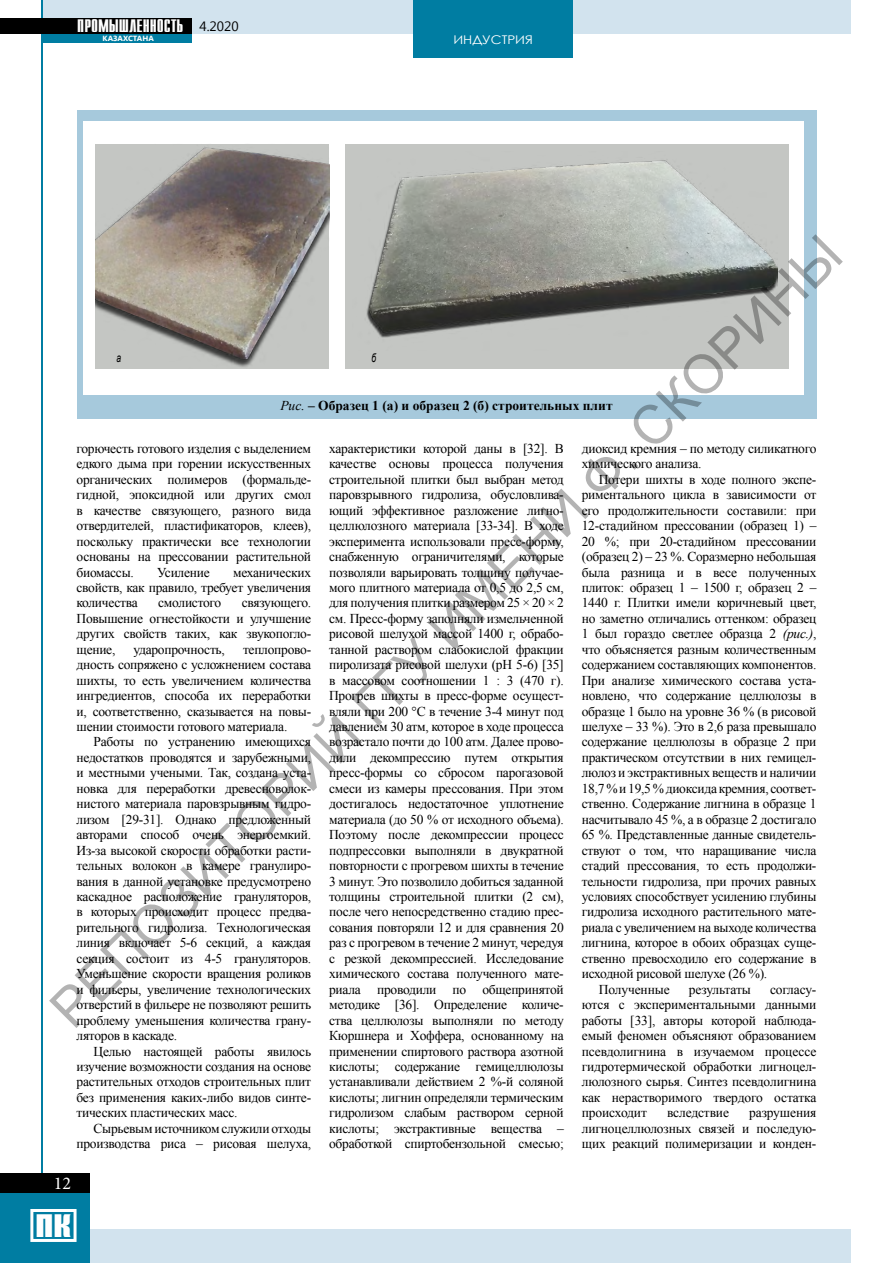
<style>
.page{position:relative;width:893px;height:1263px;background:#fff}
.page>*{position:absolute;margin:0;border:0;box-sizing:border-box;transform-origin:0 0}
.t1{font:54px "Arial";color:#000}
.t2{font:28.5px "Impact";color:#fff;scale:1.13 1}
.t3{font:18px "Minion Pro";color:#fff}
.t4{font:700 15px "Compact";color:#fff;scale:.94 1}
.t5{font:13.5px/15.5px "Times New Roman";letter-spacing:-.02em;color:#000;text-align:justify}
.t6{font:700 13.5px "Times New Roman";color:#000}
.t7{font:13.5px "Segoe UI";color:#000}
.t8{font:12px "Century Gothic";color:#fff;scale:1.11 1}
.t9{font:italic 12px "Arial";color:#000;scale:.7 1}
.t10{font:700 7.5px "Segoe UI";color:#fff;scale:1.04 1}
.s1{font-weight:400;font-style:italic}
.s2{font-style:italic}
</style>
<div class="page">
<div style="left:41px;top:0;width:809px;height:34px;background:#d2e3ee"></div>
<hr style="left:41px;top:0;width:1px;height:1220px;background:#007da2">
<div style="left:41px;top:34px;width:150px;height:9px;background:#007da2"></div>
<div style="left:0;top:19px;width:191px;height:15px;background:#000"></div>
<div style="left:0;top:1229px;width:851px;height:34px;background:#d2e3ee"></div>
<div style="left:0;top:1192px;width:90px;height:71px;background:#007da2"></div>
<div style="left:0;top:1173px;width:90px;height:19px;background:#000"></div>
<div style="left:413px;top:0;width:160px;height:58px;background:#007da2"></div>
<div style="left:30px;top:1209px;width:47px;height:33px;border:3px solid #fff"></div>
<div style="left:77px;top:111px;width:739px;height:308px;background:#a6c9dc"></div>
<div style="left:83px;top:121px;width:721px;height:273px;background:#fff"></div>
<div style="left:345px;top:144px;width:444px;height:224px;background:#c4c6c3"></div>
<img style="left:95px;top:144px;width:234px;height:224px">
<img style="left:366px;top:160px;width:411px;height:178px">
<p class="t4" style="left:77px;top:17px;width:114px">ПРОМЫШЛЕННОСТЬ</p>
<p class="t10" style="left:103px;top:33px;width:51px">КАЗАХСТАНА</p>
<p class="t7" style="left:199px;top:17px;width:41px">4.2020</p>
<p class="t8" style="left:453px;top:31px;width:73px">ИНДУСТРИЯ</p>
<p class="t8" style="left:467px;top:31px;width:48px">ВИЗИ Ы</p>
<h1 class="t1" style="left:39px;top:996px;width:1094px;rotate:-45deg">РЕПОЗИТОРИЙ ГГУ ИМЕНИ Ф. СКОРИНЫ</h1>
<p class="t9" style="left:116px;top:350px;width:8px">а</p>
<p class="t9" style="left:371px;top:350px;width:8px">б</p>
<p class="t6" style="left:280px;top:396px;width:334px"><span class="s1">Рис.</span> – Образец 1 (а) и образец 2 (б) строительных плит</p>
<p class="t5" style="left:77px;top:440px;width:236px">горючесть готового изделия с выделением едкого дыма при горении искусственных органических полимеров (формальде&shy;гидной, эпоксидной или других смол в качестве связующего, разного вида отвердителей, пластификаторов, клеев), поскольку практически все технологии основаны на прессовании растительной биомассы.</p>
<p class="t5" style="left:329px;top:440px;width:236px">характеристики которой даны в [32]. В качестве основы процесса получения строительной плитки был выбран метод паровзрывного гидролиза, обусловлива&shy;ющий эффективное разложение лигно&shy;целлюлозного материала [33-34]. В ходе эксперимента использовали пресс-форму, снабженную ограничителями, которые позволяли варьировать толщину получае&shy;мого плитного материала от 0,5 до 2,5 см, для получения плитки размером 25 × 20 × 2 см. Пресс-форму заполняли измельченной рисовой шелухой массой 1400 г, обрабо&shy;танной раствором слабокислой фракции пиролизата рисовой шелухи (рН 5-6) [35] в массовом соотношении 1 : 3 (470 г).<br>Прогрев шихты в пресс-форме осущест&shy;вляли при 200 °С в течение 3-4 минут под давлением 30 атм, которое в ходе процесса возрастало почти до 100 атм. Далее прово&shy;дили декомпрессию путем открытия пресс-формы со сбросом парогазовой смеси из камеры прессования. При этом достигалось недостаточное уплотнение материала (до 50 % от исходного объема).<br>Поэтому после декомпрессии процесс подпрессовки выполняли в двукратной повторности с прогревом шихты в течение 3 минут. Это позволило добиться заданной толщины строительной плитки (2 см), после чего непосредственно стадию прес&shy;сования повторяли 12 и для сравнения 20 раз с прогревом в течение 2 минут, чередуя с резкой декомпрессией. Исследование химического состава полученного мате&shy;риала проводили по общепринятой методике [36]. Определение количе&shy;ства целлюлозы выполняли по методу Кюршнера и Xоффера, основанному на применении спиртового раствора азотной кислоты; содержание гемицеллюлозы устанавливали действием 2 %-й соляной кислоты; лигнин определяли термическим гидролизом слабым раствором серной кислоты; экстрактивные вещества – обработкой спиртобензольной смесью;</p>
<p class="t5" style="left:582px;top:440px;width:236px">диоксид кремния – по методу силикатного химического анализа.</p>
<p class="t5" style="left:599px;top:471px;width:219px">Потери шихты в ходе полного экспе-</p>
<p class="t5" style="left:582px;top:487px;width:236px">риментального цикла в зависимости от</p>
<p class="t5" style="left:582px;top:502px;width:236px">его продолжительности составили: при</p>
<p class="t5" style="left:582px;top:518px;width:236px">12-стадийном прессовании (образец 1) –</p>
<p class="t5" style="left:582px;top:533px;width:236px">20 %; при 20-стадийном прессовании</p>
<p class="t5" style="left:582px;top:549px;width:236px">(образец 2) – 23 %. Соразмерно небольшая</p>
<p class="t5" style="left:582px;top:564px;width:236px">была разница и в весе полученных</p>
<p class="t5" style="left:582px;top:579px;width:236px">плиток: образец 1 – 1500 г, образец 2 –</p>
<p class="t5" style="left:582px;top:595px;width:236px">1440 г. Плитки имели коричневый цвет,</p>
<p class="t5" style="left:582px;top:610px;width:236px">но заметно отличались оттенком: образец</p>
<p class="t5" style="left:582px;top:626px;width:236px">1 был гораздо светлее образца 2 <span class="s2">(рис.)</span>,</p>
<p class="t5" style="left:582px;top:641px;width:236px">что объясняется разным количественным</p>
<p class="t5" style="left:582px;top:657px;width:236px">содержанием составляющих компонентов.</p>
<p class="t5" style="left:582px;top:672px;width:236px">При анализе химического состава уста-</p>
<p class="t5" style="left:582px;top:688px;width:236px">новлено, что содержание целлюлозы в</p>
<p class="t5" style="left:582px;top:703px;width:236px">образце 1 было на уровне 36 % (в рисовой</p>
<p class="t5" style="left:582px;top:718px;width:236px">шелухе – 33 %). Это в 2,6 раза превышало</p>
<p class="t5" style="left:582px;top:734px;width:236px">содержание целлюлозы в образце 2 при</p>
<p class="t5" style="left:582px;top:749px;width:236px">практическом отсутствии в них гемицел-</p>
<p class="t5" style="left:582px;top:765px;width:236px">люлоз и экстрактивных веществ и наличии</p>
<p class="t5" style="left:582px;top:780px;width:236px">18,7% и 19,5% диоксида кремния, соответ-</p>
<p class="t5" style="left:582px;top:796px;width:236px">ственно. Содержание лигнина в образце 1</p>
<p class="t5" style="left:582px;top:811px;width:236px">насчитывало 45 %, а в образце 2 достигало</p>
<p class="t5" style="left:582px;top:827px;width:236px">65 %. Представленные данные свидетель-</p>
<p class="t5" style="left:582px;top:842px;width:236px">ствуют о том, что наращивание числа</p>
<p class="t5" style="left:582px;top:858px;width:236px">стадий прессования, то есть продолжи-</p>
<p class="t5" style="left:582px;top:873px;width:236px">тельности гидролиза, при прочих равных</p>
<p class="t5" style="left:582px;top:888px;width:236px">условиях способствует усилению глубины</p>
<p class="t5" style="left:582px;top:904px;width:236px">гидролиза исходного растительного мате-</p>
<p class="t5" style="left:582px;top:919px;width:236px">риала с увеличением на выходе количества</p>
<p class="t5" style="left:582px;top:935px;width:236px">лигнина, которое в обоих образцах суще-</p>
<p class="t5" style="left:582px;top:950px;width:236px">ственно превосходило его содержание в</p>
<p class="t5" style="left:582px;top:966px;width:187px">исходной рисовой шелухе (26 %).</p>
<p class="t5" style="left:599px;top:981px;width:72px">Полученные</p>
<p class="t5" style="left:689px;top:981px;width:63px">результаты</p>
<p class="t5" style="left:157px;top:564px;width:54px">Усиление</p>
<p class="t5" style="left:77px;top:564px;width:236px;text-indent:157px">механических свойств, как правило, требует увеличения количества</p>
<p class="t5" style="left:77px;top:595px;width:236px;text-indent:165px">связующего.<br>Повышение огнестойкости и улучшение других свойств таких, как звукопогло&shy;щение,</p>
<p class="t5" style="left:158px;top:595px;width:65px">смолистого</p>
<p class="t5" style="left:77px;top:641px;width:236px;text-indent:166px">теплопрово&shy;дность сопряжено с усложнением состава шихты, то есть увеличением количества ингредиентов, способа их переработки и, соответственно, сказывается на повы&shy;шении стоимости готового материала.</p>
<p class="t5" style="left:77px;top:734px;width:236px;text-indent:17px">Работы по устранению имеющихся недостатков проводятся и зарубежными, и местными учеными. Так, создана уста&shy;новка для переработки древесноволок&shy;нистого материала паровзрывным гидро&shy;лизом [29-31]. Однако предложенный авторами способ очень энергоемкий.<br>Из-за высокой скорости обработки расти&shy;тельных волокон в камере гранулиро&shy;вания в данной установке предусмотрено каскадное расположение грануляторов, в которых происходит процесс предва&shy;рительного гидролиза. Технологическая линия включает 5-6 секций, а каждая секция состоит из 4-5 грануляторов.<br>Уменьшение скорости вращения роликов и фильеры, увеличение технологических отверстий в фильере не позволяют решить проблему уменьшения количества грану&shy;ляторов в каскаде.</p>
<p class="t5" style="left:77px;top:1043px;width:236px;text-indent:17px">Целью настоящей работы явилось изучение возможности создания на основе растительных отходов строительных плит без применения каких-либо видов синте&shy;тических пластических масс.</p>
<p class="t5" style="left:77px;top:1120px;width:236px;text-align:right">Сырьевым источником служили отходы производства риса – рисовая шелуха,</p>
<p class="t5" style="left:134px;top:641px;width:93px">ударопрочность,</p>
<p class="t5" style="left:582px;top:981px;width:236px;text-indent:188px">согласу&shy;ются с экспериментальными данными работы [33], авторы которой наблюда&shy;емый феномен объясняют образованием псевдолигнина в изучаемом процессе гидротермической обработки лигноцел&shy;люлозного сырья. Синтез псевдолигнина как нерастворимого твердого остатка происходит</p>
<p class="t5" style="left:582px;top:1105px;width:236px;text-indent:167px">разрушения лигноцеллюлозных связей и последую&shy;щих реакций полимеризации и конден-</p>
<p class="t5" style="left:667px;top:1105px;width:63px">вследствие</p>
<h3 class="t3" style="left:54px;top:1171px;width:19px">12</h3>
<h2 class="t2" style="left:36px;top:1203px;width:33px">ПК</h2>
</div>
